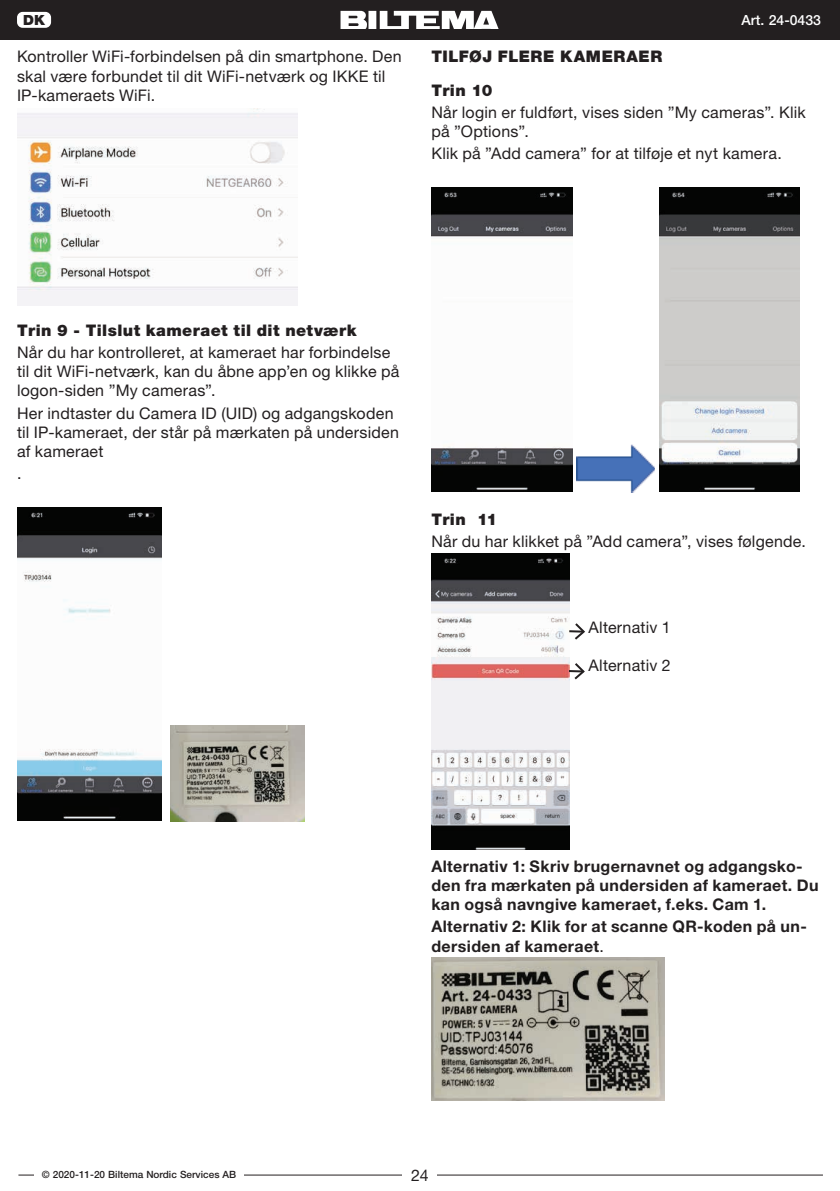
<style>
.page{position:relative;width:840px;height:1191px;background:#fff}
.page>*{position:absolute;margin:0;border:0;box-sizing:border-box;transform-origin:0 0}
.t1{font:16px/19.2px "Helvetica Neue LT Std";letter-spacing:.015em;color:#231f20}
.t2{font:700 16px/19.2px "Helvetica Neue LT Std";letter-spacing:.025em;color:#231f20}
.t3{font:900 16px/33.4px "Helvetica Neue LT Std";letter-spacing:.03em;color:#231f20}
.t4{font:500 14px "Helvetica Neue LT Std";color:#fff}
.t5{font:900 14px "Helvetica Neue LT Std";color:#231f20}
.t6{font:500 10px "Helvetica Neue LT Std";color:#231f20}
.s1{font-weight:400}
</style>
<div class="page">
<hr style="left:18px;top:1174px;width:804px;height:1px;background:#231f20">
<div style="left:0;top:0;width:839px;height:40px;background:#231f20"></div>
<svg style="left:340px;top:11px;width:159px;height:18px"></svg>
<div style="left:403px;top:1166px;width:34px;height:17px;background:#fff"></div>
<div style="left:34px;top:1164px;width:210px;height:19px;background:#fff"></div>
<div style="left:17px;top:12px;width:34px;height:16px;background:#fff;border-radius:6px"></div>
<img style="left:431px;top:187px;width:140px;height:304px">
<img style="left:576px;top:444px;width:78px;height:48px">
<img style="left:659px;top:187px;width:140px;height:304px">
<img style="left:431px;top:553px;width:138px;height:297px">
<svg style="left:569px;top:623px;width:16px;height:17px"></svg>
<svg style="left:568px;top:661px;width:17px;height:20px"></svg>
<img style="left:431px;top:957px;width:233px;height:143px">
<img style="left:17px;top:108px;width:280px;height:197px">
<img style="left:17px;top:507px;width:145px;height:313px">
<img style="left:171px;top:725px;width:133px;height:97px">
<p class="t5" style="left:23px;top:11px;width:23px">DK</p>
<p class="t1" style="left:17px;top:47px;width:386px">Kontroller WiFi-forbindelsen på din smartphone. Den skal være forbundet til dit WiFi-netværk og IKKE til<br>IP-kameraets WiFi.</p>
<p class="t4" style="left:741px;top:11px;width:81px">Art. 24-0433</p>
<p class="t3" style="left:431px;top:40px;width:232px">TILFØJ FLERE KAMERAER<br>Trin 10</p>
<p class="t1" style="left:431px;top:102px;width:376px">Når login er fuldført, vises siden ”My cameras”. Klik på ”Options”.</p>
<p class="t1" style="left:431px;top:144px;width:352px">Klik på ”Add camera” for at tilføje et nyt kamera.</p>
<p class="t3" style="left:17px;top:313px;width:341px">Trin 9 - Tilslut kameraet til dit netværk</p>
<p class="t1" style="left:17px;top:342px;width:383px">Når du har kontrolleret, at kameraet har forbindelse til dit WiFi-netværk, kan du åbne app’en og klikke på logon-siden ”My cameras”.</p>
<p class="t1" style="left:17px;top:403px;width:383px">Her indtaster du Camera ID (UID) og adgangskoden til IP-kameraet, der står på mærkaten på undersiden af kameraet</p>
<p class="t1" style="left:17px;top:463px;width:6px">.</p>
<p class="t3" style="left:431px;top:503px;width:67px">Trin 11</p>
<p class="t1" style="left:431px;top:532px;width:376px">Når du har klikket på ”Add camera”, vises følgende.</p>
<p class="t1" style="left:588px;top:618px;width:84px">Alternativ 1</p>
<p class="t1" style="left:588px;top:655px;width:84px">Alternativ 2</p>
<p class="t2" style="left:431px;top:856px;width:388px">Alternativ 1: Skriv brugernavnet og adgangsko&shy;den fra mærkaten på undersiden af kameraet. Du kan også navngive kameraet, f.eks. Cam 1.</p>
<p class="t2" style="left:431px;top:916px;width:377px">Alternativ 2: Klik for at scanne QR-koden på un&shy;dersiden af kameraet<span class="s1">.</span></p>
<p class="t6" style="left:42px;top:1168px;width:196px">© 2020-11-20 Biltema Nordic Services AB</p>
<p class="t1" style="left:411px;top:1165px;width:19px">24</p>
</div>
